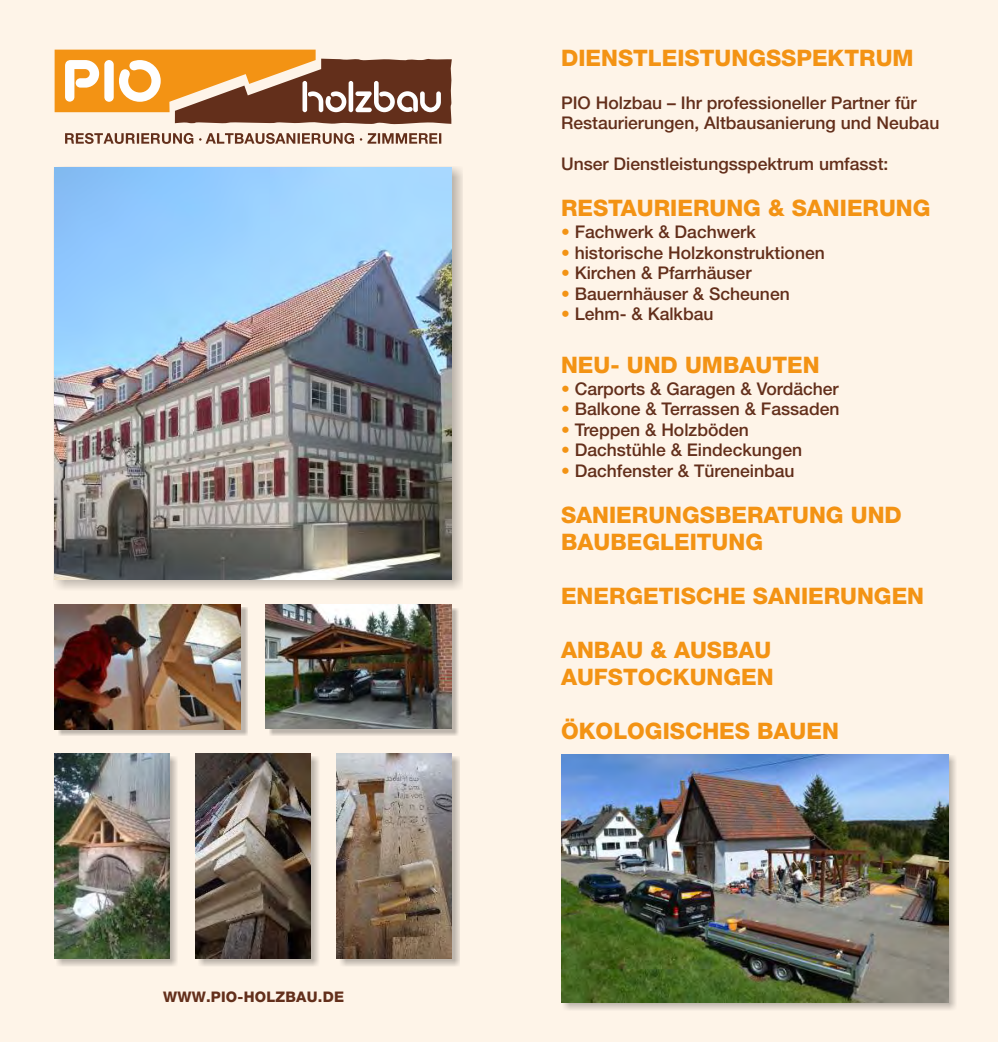
<style>
.page{position:relative;width:998px;height:1042px;background:#fff}
.page>*{position:absolute;margin:0;border:0;box-sizing:border-box;transform-origin:0 0}
.t1{font:800 22.75px/26.9px "Helvetica Neue";color:#f39314}
.t2{font:500 17.5px/20.5px "Helvetica Neue";color:#632f1b}
.t3{font:800 14.7px "Helvetica Neue";letter-spacing:.015em;color:#632f1b}
.s1{color:#f39314}
</style>
<div class="page">
<div style="left:0;top:0;width:501px;height:1042px;background:#fef4e8"></div>
<svg style="left:55px;top:50px;width:396px;height:74px"></svg>
<svg style="left:65px;top:133px;width:376px;height:11px"></svg>
<div style="left:54px;top:166px;width:408px;height:424px;background:#232120;opacity:.29"></div>
<img style="left:55px;top:167px;width:396px;height:413px">
<div style="left:268px;top:607px;width:190px;height:128px;background:#232120;opacity:.29"></div>
<img style="left:265px;top:604px;width:186px;height:125px">
<div style="left:56px;top:756px;width:403px;height:210px;background:#232120;opacity:.29"></div>
<img style="left:337px;top:754px;width:114px;height:204px">
<img style="left:196px;top:754px;width:115px;height:204px">
<img style="left:54px;top:754px;width:116px;height:204px">
<div style="left:58px;top:607px;width:189px;height:129px;background:#232120;opacity:.29"></div>
<img style="left:55px;top:604px;width:186px;height:125px">
<div style="left:501px;top:0;width:496px;height:1042px;background:#fef4e8"></div>
<div style="left:562px;top:756px;width:394px;height:255px;background:#232120;opacity:.29"></div>
<img style="left:561px;top:754px;width:386px;height:248px">
<p class="t3" style="left:163px;top:991px;width:182px">WWW.PIO-HOLZBAU.DE</p>
<h1 class="t1" style="left:561px;top:46px;width:354px">DIENSTLEISTUNGSSPEKTRUM</h1>
<p class="t2" style="left:561px;top:93px;width:379px">PIO Holzbau – Ihr professioneller Partner für<br>Restaurierungen, Altbausanierung und Neubau</p>
<p class="t2" style="left:561px;top:155px;width:329px">Unser Dienstleistungsspektrum umfasst:</p>
<h1 class="t1" style="left:561px;top:197px;width:371px">RESTAURIERUNG &amp; SANIERUNG</h1>
<p class="t2" style="left:561px;top:223px;width:196px"><span class="s1">•</span> Fachwerk &amp; Dachwerk</p>
<p class="t2" style="left:561px;top:244px;width:265px"><span class="s1">•</span> historische Holzkonstruktionen</p>
<p class="t2" style="left:561px;top:264px;width:192px"><span class="s1">•</span> Kirchen &amp; Pfarrhäuser</p>
<p class="t2" style="left:561px;top:285px;width:230px"><span class="s1">•</span> Bauernhäuser &amp; Scheunen</p>
<p class="t2" style="left:561px;top:305px;width:154px"><span class="s1">•</span> Lehm- &amp; Kalkbau</p>
<h1 class="t1" style="left:561px;top:353px;width:260px">NEU- UND UMBAUTEN</h1>
<p class="t2" style="left:561px;top:380px;width:279px"><span class="s1">•</span> Carports &amp; Garagen &amp; Vordächer</p>
<p class="t2" style="left:561px;top:400px;width:280px"><span class="s1">•</span> Balkone &amp; Terrassen &amp; Fassaden</p>
<p class="t2" style="left:561px;top:421px;width:189px"><span class="s1">•</span> Treppen &amp; Holzböden</p>
<p class="t2" style="left:561px;top:441px;width:242px"><span class="s1">•</span> Dachstühle &amp; Eindeckungen</p>
<p class="t2" style="left:561px;top:462px;width:235px"><span class="s1">•</span> Dachfenster &amp; Türeneinbau</p>
<h1 class="t1" style="left:561px;top:503px;width:342px">SANIERUNGSBERATUNG UND<br>BAUBEGLEITUNG</h1>
<h1 class="t1" style="left:561px;top:584px;width:364px">ENERGETISCHE SANIERUNGEN</h1>
<h1 class="t1" style="left:561px;top:638px;width:214px">ANBAU &amp; AUSBAU<br>AUFSTOCKUNGEN</h1>
<h1 class="t1" style="left:561px;top:719px;width:279px">ÖKOLOGISCHES BAUEN</h1>
</div>
